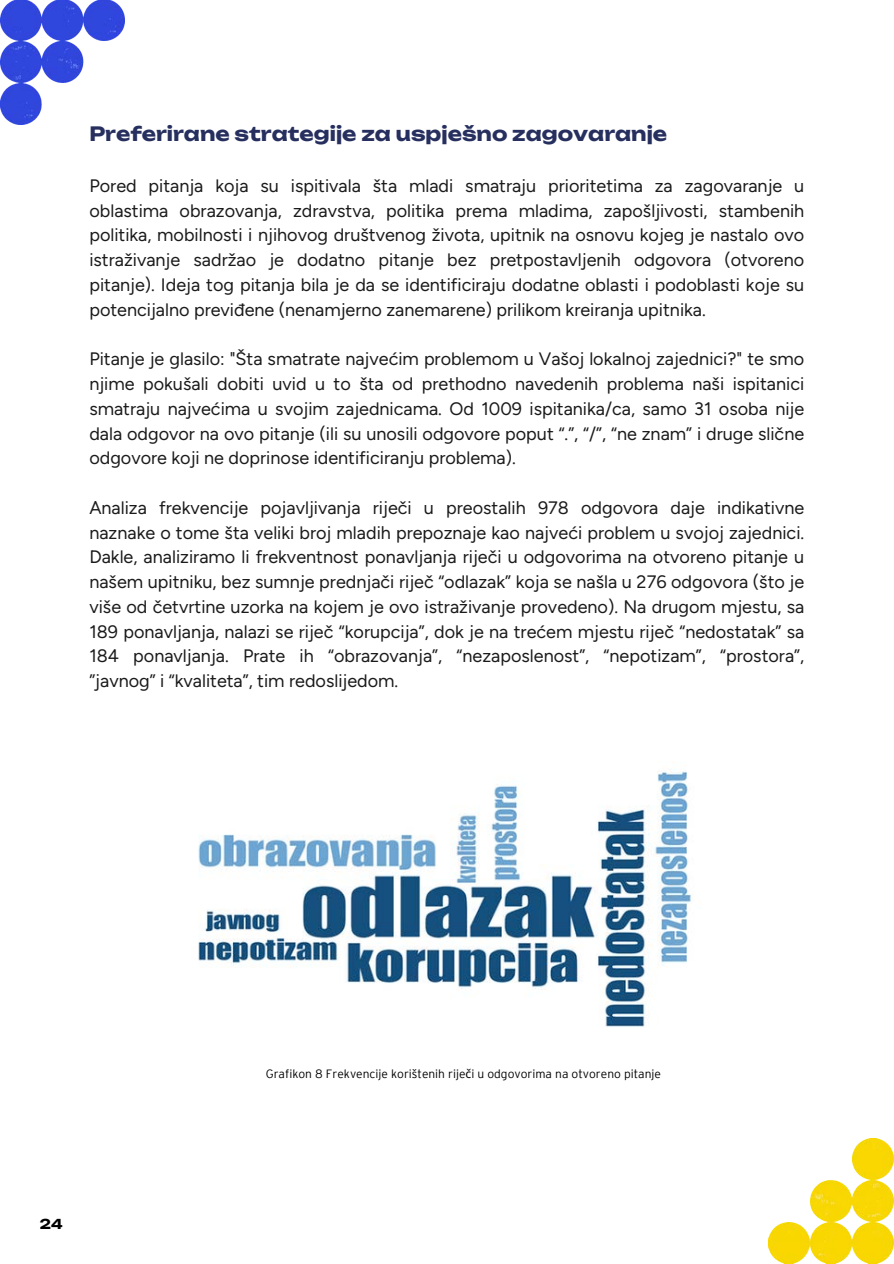
<style>
.page{position:relative;width:894px;height:1264px;background:#fff}
.page>*{position:absolute;margin:0;border:0;box-sizing:border-box;transform-origin:0 0}
.t1{font:700 19.5px "Unbounded";color:#262f5e}
.t2{font:18px/24.8px "Figtree";color:#1b1b1b;text-align:justify}
.t3{font:700 13.5px "Unbounded";color:#000}
.t4{font:300 12px "Interstate";color:#000}
.s1{font-family:"Noto Sans";font-weight:400}
</style>
<div class="page">
<img style="left:0;top:0;width:125px;height:124px">
<img style="left:768px;top:1138px;width:125px;height:124px">
<img style="left:198px;top:771px;width:494px;height:256px">
<p class="t1" style="left:89px;top:122px;width:579px">Preferirane strategije za uspješno zagovaranje</p>
<p class="t2" style="left:89px;top:173px;width:716px">Pored pitanja koja su ispitivala šta mladi smatraju prioritetima za zagovaranje u oblastima obrazovanja, zdravstva, politika prema mladima, zapošljivosti, stambenih politika, mobilnosti i njihovog društvenog života, upitnik na osnovu kojeg je nastalo ovo istraživanje sadržao je dodatno pitanje bez pretpostavljenih odgovora (otvoreno pitanje). Ideja tog pitanja bila je da se identificiraju dodatne oblasti i podoblasti koje su potencijalno previđene (nenamjerno zanemarene) prilikom kreiranja upitnika.</p>
<p class="t2" style="left:89px;top:346px;width:716px">Pitanje je glasilo: "Šta smatrate najvećim problemom u Vašoj lokalnoj zajednici?" te smo njime pokušali dobiti uvid u to šta od prethodno navedenih problema naši ispitanici smatraju najvećima u svojim zajednicama. Od 1009 ispitanika/ca, samo 31 osoba nije dala odgovor na ovo pitanje (ili su unosili odgovore poput “.”, “/”, “ne znam” i druge slične odgovore koji ne doprinose identificiranju problema).</p>
<p class="t2" style="left:89px;top:495px;width:716px">Analiza frekvencije pojavljivanja riječi u preostalih 978 odgovora daje indikativne naznake o tome šta veliki broj mladih prepoznaje kao najveći problem u svojoj zajednici.<br>Dakle, analiziramo li frekventnost ponavljanja riječi u odgovorima na otvoreno pitanje u našem upitniku, bez sumnje prednjači riječ “odlazak” koja se našla u 276 odgovora (što je više od četvrtine uzorka na kojem je ovo istraživanje provedeno). Na drugom mjestu, sa 189 ponavljanja, nalazi se riječ “korupcija”, dok je na trećem mjestu riječ “nedostatak” sa 184 ponavljanja. Prate ih “obrazovanja”, “nezaposlenost”, “nepotizam”, “prostora”, ”javnog” i “kvaliteta”, tim redoslijedom.</p>
<p class="t3" style="left:40px;top:1215px;width:24px">24</p>
<p class="t4" style="left:266px;top:1069px;width:396px">Grafikon 8 Frekvencije korištenih rije<span class="s1">č</span>i u odgovorima na otvoreno pitanje</p>
</div>
